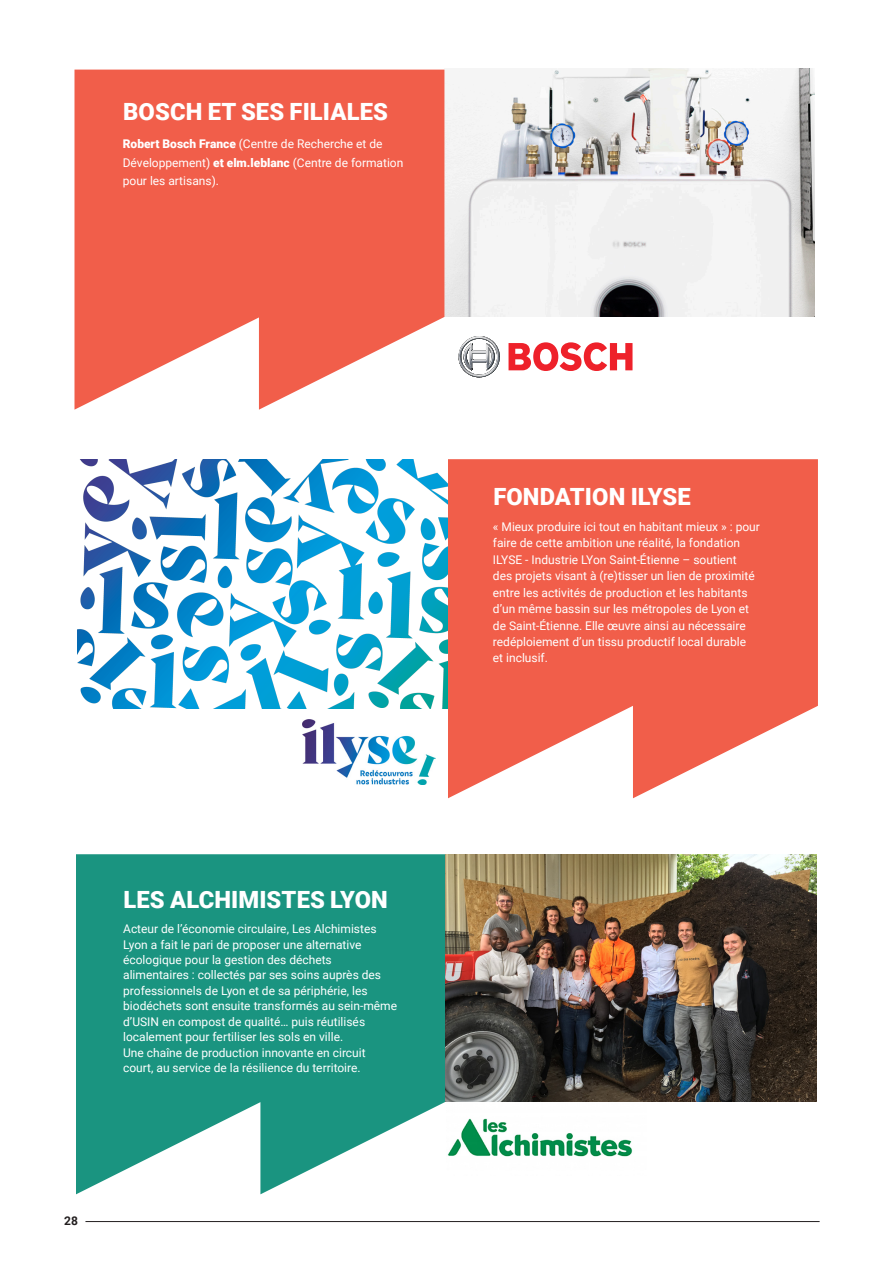
<style>
.page{position:relative;width:893px;height:1263px;background:#fff}
.page>*{position:absolute;margin:0;border:0;box-sizing:border-box;transform-origin:0 0}
.t1{font:900 23.7px "Roboto";letter-spacing:.005em;color:#fff}
.t2{font:12px/15.5px "Roboto";color:#fff}
.t3{font:700 12px "Roboto";color:#231f20}
.s1{font-weight:900}
</style>
<div class="page">
<hr style="left:85px;top:1221px;width:735px;height:1px;background:#231f20">
<svg style="left:76px;top:854px;width:370px;height:340px;background:#39a291"></svg>
<img style="left:447px;top:1101px;width:199px;height:56px">
<svg style="left:448px;top:459px;width:370px;height:339px;background:#f27362"></svg>
<img style="left:444px;top:68px;width:371px;height:249px">
<img style="left:77px;top:459px;width:371px;height:250px">
<img style="left:446px;top:854px;width:370px;height:247px">
<svg style="left:74px;top:70px;width:370px;height:340px;background:#f27462"></svg>
<img style="left:303px;top:719px;width:133px;height:65px">
<svg style="left:458px;top:336px;width:42px;height:41px"></svg>
<svg style="left:509px;top:342px;width:123px;height:29px"></svg>
<p class="t1" style="left:123px;top:95px;width:266px">BOSCH ET SES FILIALES</p>
<p class="t2" style="left:123px;top:134px;width:282px;line-height:18.5px"><span class="s1">Robert Bosch France</span> (Centre de Recherche et de<br>Développement) <span class="s1">et elm.leblanc</span> (Centre de formation pour les artisans).</p>
<p class="t1" style="left:124px;top:883px;width:266px">LES ALCHIMISTES LYON</p>
<p class="t2" style="left:123px;top:921px;width:275px">Acteur de l’économie circulaire, Les Alchimistes Lyon a fait le pari de proposer une alternative écologique pour la gestion des déchets alimentaires : collectés par ses soins auprès des professionnels de Lyon et de sa périphérie, les biodéchets sont ensuite transformés au sein-même d’USIN en compost de qualité… puis réutilisés localement pour fertiliser les sols en ville.<br>Une chaîne de production innovante en circuit court, au service de la résilience du territoire.</p>
<p class="t3" style="left:64px;top:1213px;width:15px">28</p>
<p class="t1" style="left:493px;top:479px;width:199px">FONDATION ILYSE</p>
<p class="t2" style="left:493px;top:518px;width:268px;line-height:16.4px">« Mieux produire ici tout en habitant mieux » : pour faire de cette ambition une réalité, la fondation ILYSE - Industrie LYon Saint-Étienne – soutient<br>des projets visant à (re)tisser un lien de proximité entre les activités de production et les habitants d’un même bassin sur les métropoles de Lyon et de Saint-Étienne. Elle œuvre ainsi au nécessaire redéploiement d’un tissu productif local durable<br>et inclusif.</p>
</div>
